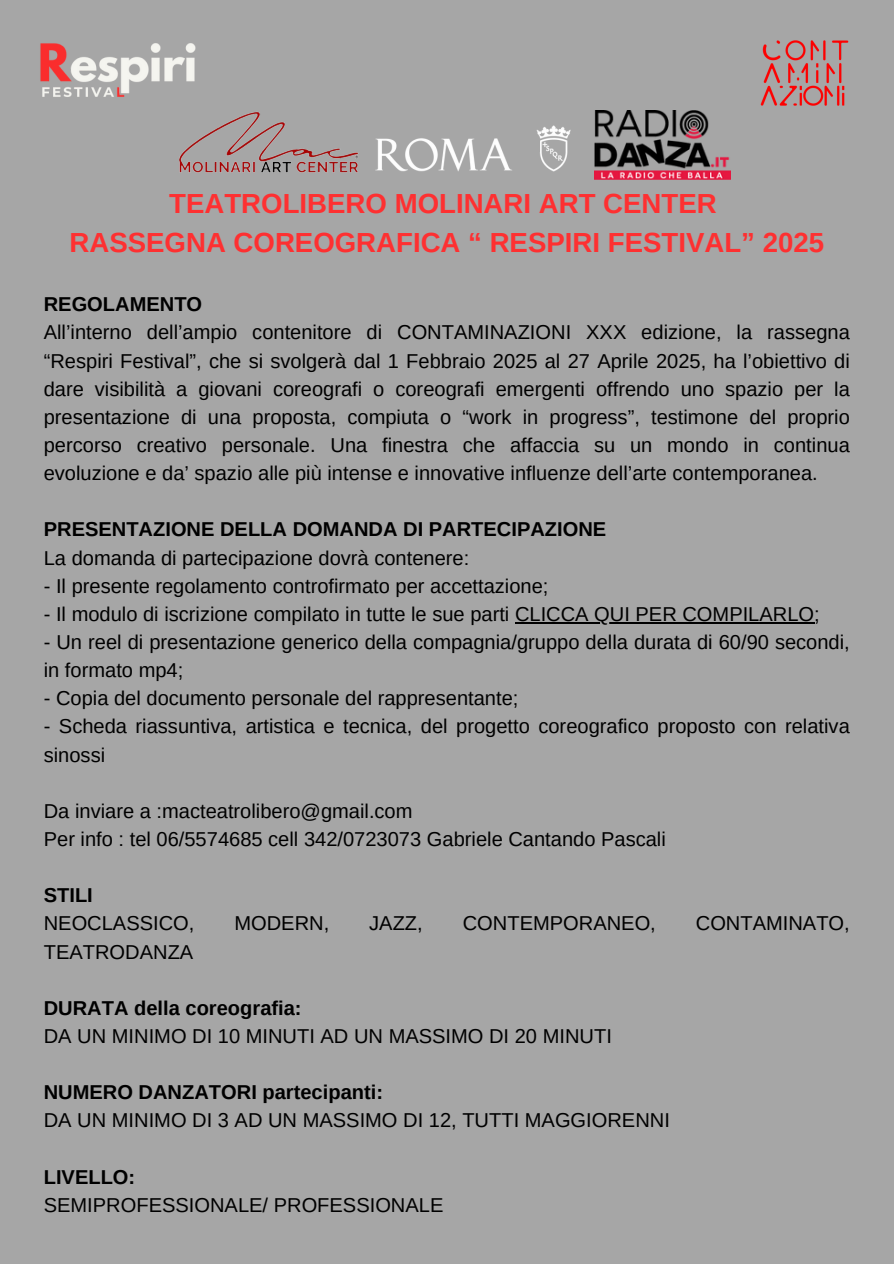
<style>
.page{position:relative;width:894px;height:1264px;background:#fff}
.page>*{position:absolute;margin:0;border:0;box-sizing:border-box;transform-origin:0 0}
.t1{font:700 27.6px/38.2px "Arimo";color:#fe3031;text-align:center}
.t2{font:20.1px/28.2px "Arimo";color:#000}
.t3{font:700 20.1px/28.2px "Arimo";color:#000}
.s1{font-weight:400}
.s2{font-weight:700}
</style>
<div class="page">
<div style="left:0;top:0;width:893px;height:1263px;background:#a6a6a6"></div>
<img style="left:40px;top:43px;width:156px;height:54px">
<hr style="left:515px;top:622px;width:299px;height:1px;background:#000">
<img style="left:760px;top:40px;width:89px;height:66px">
<img style="left:179px;top:112px;width:179px;height:61px">
<img style="left:594px;top:110px;width:135px;height:69px">
<img style="left:375px;top:125px;width:196px;height:47px">
<p class="t1" style="left:69px;top:185px;width:755px">TEATROLIBERO MOLINARI ART CENTER<br>RASSEGNA COREOGRAFICA “ RESPIRI FESTIVAL” 2025</p>
<p class="t3" style="left:44px;top:290px;width:160px">REGOLAMENTO</p>
<p class="t2" style="left:44px;top:318px;width:807px;text-align:justify">All’interno dell’ampio contenitore di CONTAMINAZIONI XXX edizione, la rassegna “Respiri Festival”, che si svolgerà dal 1 Febbraio 2025 al 27 Aprile 2025, ha l’obiettivo di dare visibilità a giovani coreografi o coreografi emergenti offrendo uno spazio per la presentazione di una proposta, compiuta o “work in progress”, testimone del proprio percorso creativo personale. Una finestra che affaccia su un mondo in continua evoluzione e da’ spazio alle più intense e innovative influenze dell’arte contemporanea.</p>
<p class="t3" style="left:44px;top:515px;width:564px">PRESENTAZIONE DELLA DOMANDA DI PARTECIPAZIONE<br><span class="s1">La domanda di partecipazione dovrà contenere:</span></p>
<p class="t2" style="left:44px;top:571px;width:506px">- Il presente regolamento controfirmato per accettazione;</p>
<p class="t2" style="left:44px;top:599px;width:777px">- Il modulo di iscrizione compilato in tutte le sue parti CLICCA QUI PER COMPILARLO;</p>
<h1 class="t2" style="left:44px;top:628px;width:807px">- Un reel di presentazione generico della compagnia/gruppo della durata di 60/90 secondi,</h1>
<p class="t2" style="left:44px;top:656px;width:141px">in formato mp4;</p>
<p class="t2" style="left:44px;top:684px;width:476px">- Copia del documento personale del rappresentante;</p>
<p class="t2" style="left:44px;top:712px;width:807px">- Scheda riassuntiva, artistica e tecnica, del progetto coreografico proposto con relativa sinossi</p>
<p class="t2" style="left:44px;top:796px;width:370px">Da inviare a :macteatrolibero@gmail.com</p>
<p class="t2" style="left:44px;top:824px;width:623px">Per info : tel 06/5574685 cell 342/0723073 Gabriele Cantando Pascali</p>
<p class="t2" style="left:44px;top:881px;width:152px"><span class="s2">STILI<br></span>NEOCLASSICO,</p>
<p class="t2" style="left:44px;top:937px;width:151px">TEATRODANZA</p>
<p class="t2" style="left:234px;top:909px;width:96px">MODERN,</p>
<p class="t2" style="left:369px;top:909px;width:55px">JAZZ,</p>
<p class="t2" style="left:462px;top:909px;width:194px">CONTEMPORANEO,</p>
<p class="t2" style="left:695px;top:909px;width:155px">CONTAMINATO,</p>
<p class="t3" style="left:44px;top:993px;width:259px">DURATA della coreografia:</p>
<p class="t2" style="left:44px;top:1021px;width:569px">DA UN MINIMO DI 10 MINUTI AD UN MASSIMO DI 20 MINUTI</p>
<p class="t3" style="left:44px;top:1078px;width:341px">NUMERO DANZATORI partecipanti:</p>
<p class="t2" style="left:44px;top:1106px;width:627px">DA UN MINIMO DI 3 AD UN MASSIMO DI 12, TUTTI MAGGIORENNI</p>
<h2 class="t2" style="left:44px;top:1162px;width:401px"><span class="s2">LIVELLO:<br></span>SEMIPROFESSIONALE/ PROFESSIONALE</h2>
</div>
